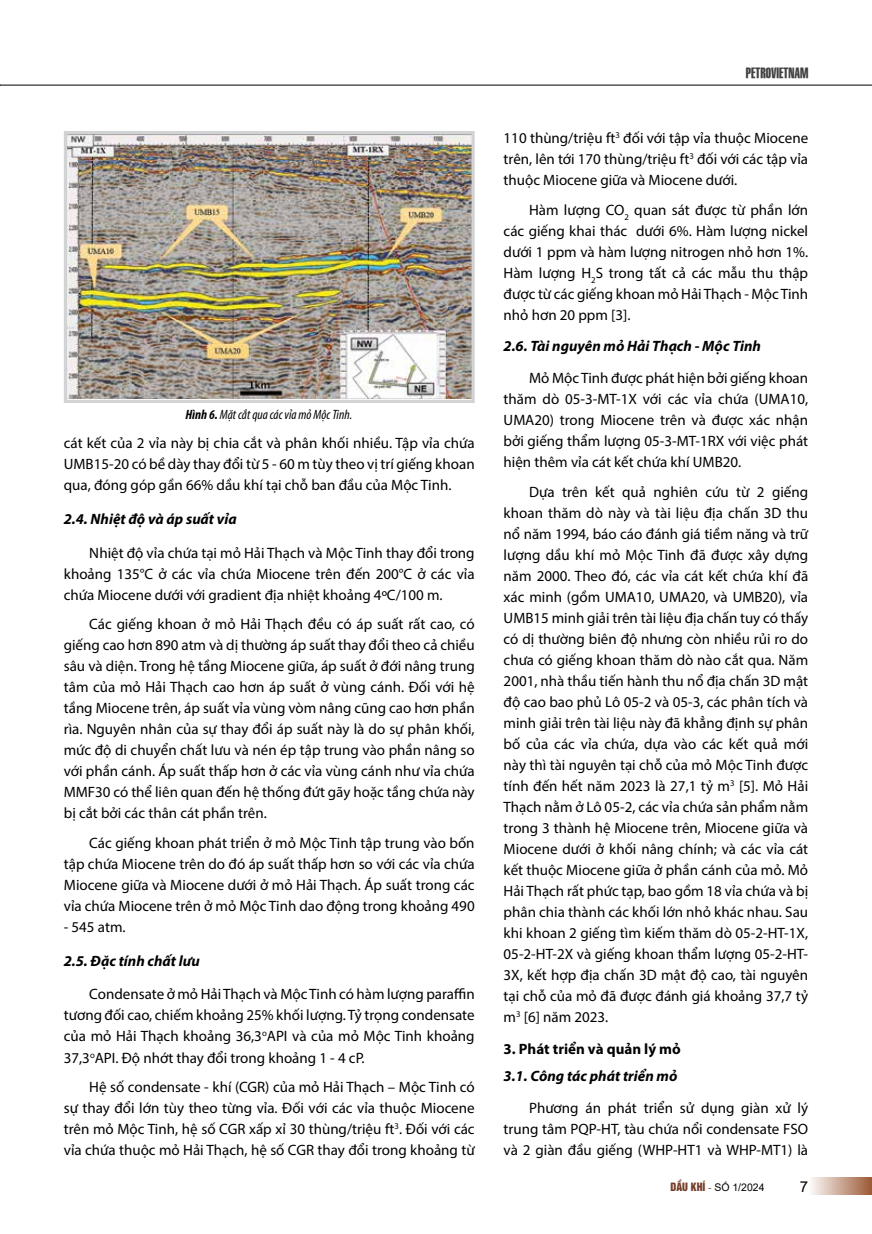
<style>
.page{position:relative;width:872px;height:1234px;background:#fff}
.page>*{position:absolute;margin:0;border:0;box-sizing:border-box;transform-origin:0 0}
.t1{font:15px/21px "Myriad Pro";color:#000;text-align:justify}
.t2{font:italic 700 15px "Myriad Pro";color:#000}
.t3{font:700 15px "Myriad Pro";color:#000}
.t4{font:15px "Arial";color:#000}
.t5{font:14.25px "SFU Swiss BT Extra Compressed";color:#414042}
.t6{font:italic condensed 13.5px "Myriad Pro";color:#000}
.t7{font:10.5px "Arial";color:#000}
.s1{font-weight:700}
.s2{font-family:"UTM Helvet Ins";color:#733c27}
.s3{font-family:"Times New Roman";color:#733c27}
</style>
<div class="page">
<hr style="left:0;top:85px;width:872px;height:1px;background:#000">
<div style="left:808px;top:1177px;width:64px;height:17px;background:linear-gradient(to right,#fefefd,#9e5b38)"></div>
<img style="left:68px;top:135px;width:403px;height:263px">
<div style="left:64px;top:131px;width:411px;height:272px;border:3px solid #d1d3d4"></div>
<p class="t6" style="left:185px;top:406px;width:168px"><span class="s1">Hình 6.</span> Mặt cắt qua các vỉa mỏ Mộc Tinh.</p>
<p class="t1" style="left:64px;top:432px;width:412px">cát kết của 2 vỉa này bị chia cắt và phân khối nhiều. Tập vỉa chứa UMB15-20 có bề dày thay đổi từ 5 - 60 m tùy theo vị trí giếng khoan qua, đóng góp gần 66% dầu khí tại chỗ ban đầu của Mộc Tinh.</p>
<p class="t2" style="left:64px;top:509px;width:175px">2.4. Nhiệt độ và áp suất vỉa</p>
<p class="t1" style="left:64px;top:541px;width:412px;text-indent:26px">Nhiệt độ vỉa chứa tại mỏ Hải Thạch và Mộc Tinh thay đổi trong khoảng 135°C ở các vỉa chứa Miocene trên đến 200°C ở các vỉa chứa Miocene dưới với gradient địa nhiệt khoảng 4ºC/100 m.</p>
<p class="t1" style="left:64px;top:613px;width:412px;text-indent:26px">Các giếng khoan ở mỏ Hải Thạch đều có áp suất rất cao, có giếng cao hơn 890 atm và dị thường áp suất thay đổi theo cả chiều sâu và diện. Trong hệ tầng Miocene giữa, áp suất ở đới nâng trung tâm của mỏ Hải Thạch cao hơn áp suất ở vùng cánh. Đối với hệ tầng Miocene trên, áp suất vỉa vùng vòm nâng cũng cao hơn phần rìa. Nguyên nhân của sự thay đổi áp suất này là do sự phân khối, mức độ di chuyển chất lưu và nén ép tập trung vào phần nâng so với phần cánh. Áp suất thấp hơn ở các vỉa vùng cánh như vỉa chứa MMF30 có thể liên quan đến hệ thống đứt gãy hoặc tầng chứa này bị cắt bởi các thân cát phần trên.</p>
<p class="t1" style="left:64px;top:831px;width:412px;text-indent:26px">Các giếng khoan phát triển ở mỏ Mộc Tinh tập trung vào bốn tập chứa Miocene trên do đó áp suất thấp hơn so với các vỉa chứa Miocene giữa và Miocene dưới ở mỏ Hải Thạch. Áp suất trong các vỉa chứa Miocene trên ở mỏ Mộc Tinh dao động trong khoảng 490</p>
<p class="t1" style="left:64px;top:915px;width:63px">- 545 atm.</p>
<p class="t2" style="left:64px;top:950px;width:138px">2.5. Đặc tính chất lưu</p>
<p class="t1" style="left:64px;top:983px;width:412px;text-indent:26px">Condensate ở mỏ Hải Thạch và Mộc Tinh có hàm lượng paraffin tương đối cao, chiếm khoảng 25% khối lượng. Tỷ trọng condensate của mỏ Hải Thạch khoảng 36,3<sup>o</sup>API và của mỏ Mộc Tinh khoảng 37,3<sup>o</sup>API. Độ nhớt thay đổi trong khoảng 1 - 4 cP.</p>
<p class="t1" style="left:64px;top:1075px;width:412px;text-indent:26px">Hệ số condensate - khí (CGR) của mỏ Hải Thạch – Mộc Tinh có sự thay đổi lớn tùy theo từng vỉa. Đối với các vỉa thuộc Miocene trên mỏ Mộc Tinh, hệ số CGR xấp xỉ 30 thùng/triệu ft<sup>3</sup>. Đối với các vỉa chứa thuộc mỏ Hải Thạch, hệ số CGR thay đổi trong khoảng từ</p>
<p class="t5" style="left:746px;top:62px;width:64px">PETROVIETNAM</p>
<p class="t1" style="left:503px;top:127px;width:306px">110 thùng/triệu ft<sup>3</sup> đối với tập vỉa thuộc Miocene trên, lên tới 170 thùng/triệu ft<sup>3</sup> đối với các tập vỉa thuộc Miocene giữa và Miocene dưới.</p>
<p class="t1" style="left:503px;top:199px;width:306px;text-indent:26px">Hàm lượng CO<sub>2</sub> quan sát được từ phần lớn các giếng khai thác dưới 6%. Hàm lượng nickel dưới 1 ppm và hàm lượng nitrogen nhỏ hơn 1%.<br>Hàm lượng H<sub>2</sub>S trong tất cả các mẫu thu thập được từ các giếng khoan mỏ Hải Thạch - Mộc Tinh nhỏ hơn 20 ppm [3].</p>
<p class="t2" style="left:503px;top:336px;width:259px">2.6. Tài nguyên mỏ Hải Thạch - Mộc Tinh</p>
<p class="t1" style="left:503px;top:367px;width:306px;text-indent:26px">Mỏ Mộc Tinh được phát hiện bởi giếng khoan thăm dò 05-3-MT-1X với các vỉa chứa (UMA10, UMA20) trong Miocene trên và được xác nhận bởi giếng thẩm lượng 05-3-MT-1RX với việc phát hiện thêm vỉa cát kết chứa khí UMB20.</p>
<p class="t1" style="left:503px;top:481px;width:306px;text-indent:26px">Dựa trên kết quả nghiên cứu từ 2 giếng khoan thăm dò này và tài liệu địa chấn 3D thu nổ năm 1994, báo cáo đánh giá tiềm năng và trữ lượng dầu khí mỏ Mộc Tinh đã được xây dựng năm 2000. Theo đó, các vỉa cát kết chứa khí đã xác minh (gồm UMA10, UMA20, và UMB20), vỉa UMB15 minh giải trên tài liệu địa chấn tuy có thấy có dị thường biên độ nhưng còn nhiều rủi ro do chưa có giếng khoan thăm dò nào cắt qua. Năm 2001, nhà thầu tiến hành thu nổ địa chấn 3D mật độ cao bao phủ Lô 05-2 và 05-3, các phân tích và minh giải trên tài liệu này đã khẳng định sự phân bố của các vỉa chứa, dựa vào các kết quả mới này thì tài nguyên tại chỗ của mỏ Mộc Tinh được tính đến hết năm 2023 là 27,1 tỷ m<sup>3</sup> [5]. Mỏ Hải Thạch nằm ở Lô 05-2, các vỉa chứa sản phẩm nằm trong 3 thành hệ Miocene trên, Miocene giữa và Miocene dưới ở khối nâng chính; và các vỉa cát kết thuộc Miocene giữa ở phần cánh của mỏ. Mỏ Hải Thạch rất phức tạp, bao gồm 18 vỉa chứa và bị phân chia thành các khối lớn nhỏ khác nhau. Sau khi khoan 2 giếng tìm kiếm thăm dò 05-2-HT-1X, 05-2-HT-2X và giếng khoan thẩm lượng 05-2-HT-3X, kết hợp địa chấn 3D mật độ cao, tài nguyên tại chỗ của mỏ đã được đánh giá khoảng 37,7 tỷ m<sup>3</sup> [6] năm 2023.</p>
<p class="t3" style="left:503px;top:1038px;width:179px">3. Phát triển và quản lý mỏ</p>
<p class="t2" style="left:503px;top:1066px;width:175px">3.1. Công tác phát triển mỏ</p>
<p class="t1" style="left:503px;top:1097px;width:306px;text-indent:26px">Phương án phát triển sử dụng giàn xử lý trung tâm PQP-HT, tàu chứa nổi condensate FSO và 2 giàn đầu giếng (WHP-HT1 và WHP-MT1) là</p>
<p class="t7" style="left:670px;top:1179px;width:96px"><span class="s2">DẦU KHÍ</span> <span class="s3">-</span> SỐ 1/2024</p>
<p class="t4" style="left:800px;top:1175px;width:10px">7</p>
</div>
